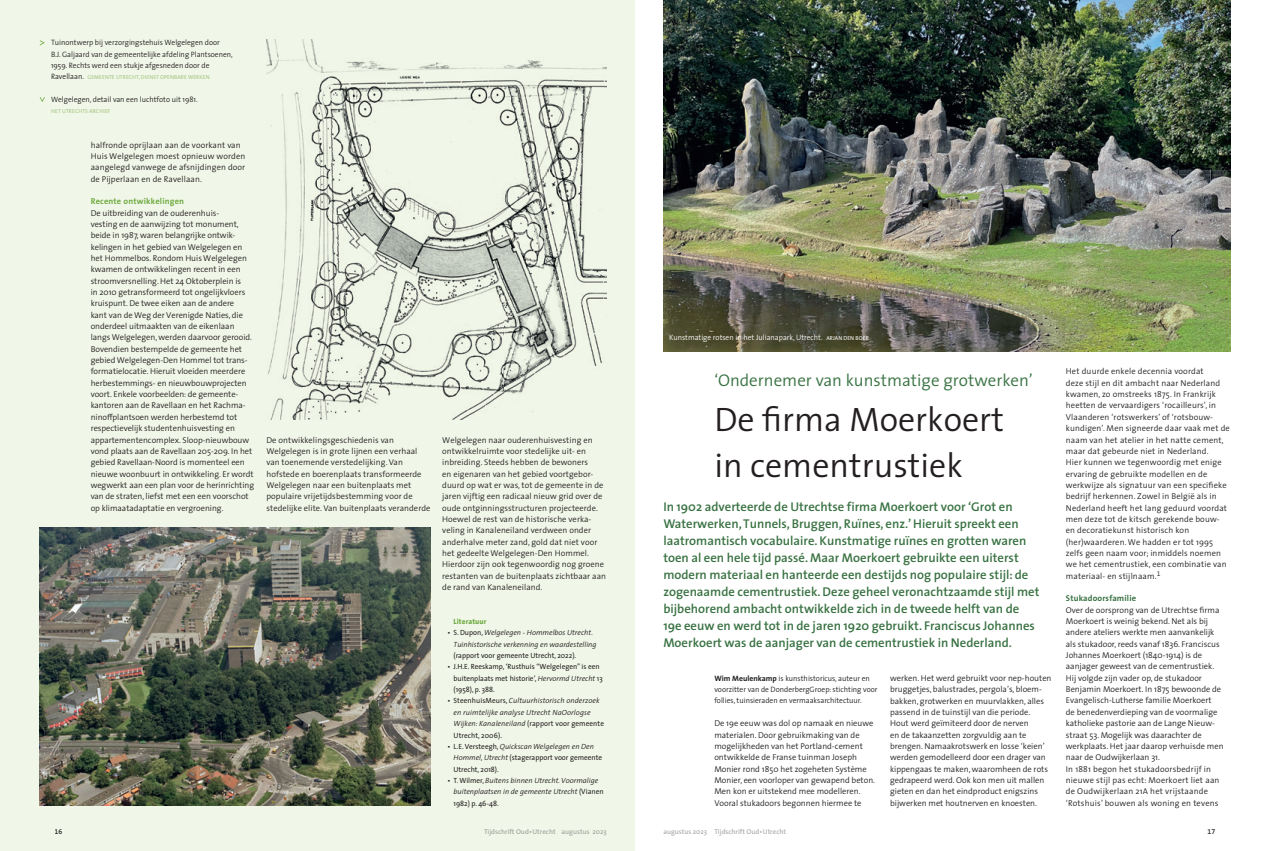
<style>
.page{position:relative;width:1270px;height:851px;background:#fff}
.page>*{position:absolute;margin:0;border:0;box-sizing:border-box;transform-origin:0 0}
.t1{font:300 34px/45.4px "The Sans";color:#231f20}
.t2{font:300 17px "The Sans";color:#397242}
.t3{font:600 12.8px/17px "The Sans";color:#397242}
.t4{font:300 8.5px/11.3px "The Sans";color:#231f20}
.t5{font:700 8.5px "The Sans";letter-spacing:.02em;color:#70ab43}
.t6{font:700 8.5px "The Sans";letter-spacing:.02em;color:#397242}
.t7{font:300 7.8px/11.3px "The Sans";color:#231f20}
.t8{font:300 7.8px "The Sans";color:#fff}
.t9{font:italic 300 7.5px/11.3px "The Sans";color:#231f20}
.t10{font:7.5px/11.3px "The Sans";color:#231f20}
.t11{font:800 7.5px "The Sans";letter-spacing:.02em;color:#70ab43}
.t12{font:600 7px "The Sans";color:#adaeb2}
.t13{font:7px "The Sans Semi Bold Expert";color:#231f20}
.t14{font:5.8px "The Sans";letter-spacing:.015em;color:#a3c481}
.s1{font-weight:300;font-size:7.8px;color:#231f20}
.s2{font-weight:400;font-style:normal}
.s3{font-weight:300;font-style:italic}
.s4{font-weight:400;font-size:5.8px}
.s5{font-weight:700}
</style>
<div class="page">
<div style="left:0;top:0;width:635px;height:850px;background:#f1f7e8"></div>
<svg style="left:55px;top:829px;width:7px;height:4px"></svg>
<div style="left:562px;top:829px;width:44px;height:6px;background:#f1f7e8"></div>
<div style="left:484px;top:828px;width:71px;height:7px;background:#f1f7e8"></div>
<img style="left:266px;top:40px;width:341px;height:380px">
<img style="left:40px;top:527px;width:391px;height:278px">
<svg style="left:40px;top:40px;width:5px;height:5px"></svg>
<svg style="left:40px;top:97px;width:5px;height:5px"></svg>
<img style="left:663px;top:0;width:567px;height:351px">
<p class="t7" style="left:51px;top:37px;width:183px">Tuinontwerp bij verzorgingstehuis Welgelegen door<br>B.J. Galjaard van de gemeentelijke afdeling Plantsoenen,<br>1959. Rechts werd een stukje afgesneden door de</p>
<p class="t14" style="left:51px;top:73px;width:160px"><span class="s1">Ravellaan.</span> GEMEENTE UTRECHT, DIENST OPENBARE WERKEN</p>
<p class="t7" style="left:51px;top:94px;width:148px">Welgelegen, detail van een luchtfoto uit 1981.</p>
<p class="t14" style="left:51px;top:107px;width:61px">HET UTRECHTS ARCHIEF</p>
<p class="t4" style="left:91px;top:139px;width:156px">halfronde oprijlaan aan de voorkant van Huis Welgelegen moest opnieuw worden aangelegd vanwege de afsnijdingen door de Pijperlaan en de Ravellaan.</p>
<p class="t5" style="left:91px;top:194px;width:95px">Recente ontwikkelingen</p>
<p class="t4" style="left:91px;top:207px;width:165px">De uitbreiding van de ouderenhuis-<br>vesting en de aanwijzing tot monument, beide in 1987, waren belangrijke ontwik&shy;kelingen in het gebied van Welgelegen en het Hommelbos. Rondom Huis Welgelegen kwamen de ontwikkelingen recent in een stroomversnelling. Het 24 Oktoberplein is<br>in 2010 getransformeerd tot ongelijkvloers kruispunt. De twee eiken aan de andere<br>kant van de Weg der Verenigde Naties, die onderdeel uitmaakten van de eikenlaan langs Welgelegen, werden daarvoor gerooid.<br>Bovendien bestempelde de gemeente het gebied Welgelegen-Den Hommel tot trans&shy;formatielocatie. Hieruit vloeiden meerdere herbestemmings- en nieuwbouwprojecten voort. Enkele voorbeelden: de gemeente&shy;kantoren aan de Ravellaan en het Rachma&shy;ninoffplantsoen werden herbestemd tot respectievelijk studentenhuisvesting en appartementencomplex. Sloop-nieuwbouw vond plaats aan de Ravellaan 205-209. In het gebied Ravellaan-Noord is momenteel een nieuwe woonbuurt in ontwikkeling. Er wordt wegwerkt aan een plan voor de herinrichting van de straten, liefst met een een voorschot op klimaatadaptatie en vergroening.</p>
<p class="t4" style="left:266px;top:433px;width:165px">De ontwikkelingsgeschiedenis van Welgelegen is in grote lijnen een verhaal van toenemende verstedelijking. Van hofstede en boerenplaats transformeerde Welgelegen naar een buitenplaats met populaire vrijetijdsbestemming voor de stedelijke elite. Van buitenplaats veranderde</p>
<p class="t4" style="left:442px;top:433px;width:165px">Welgelegen naar ouderenhuisvesting en ontwikkelruimte voor stedelijke uit- en inbreiding. Steeds hebben de bewoners<br>en eigenaren van het gebied voortgebor&shy;duurd op wat er was, tot de gemeente in de jaren vijftig een radicaal nieuw grid over de oude ontginningsstructuren projecteerde.<br>Hoewel de rest van de historische verka&shy;veling in Kanaleneiland verdween onder anderhalve meter zand, gold dat niet voor het gedeelte Welgelegen-Den Hommel.<br>Hierdoor zijn ook tegenwoordig nog groene restanten van de buitenplaats zichtbaar aan de rand van Kanaleneiland.</p>
<p class="t11" style="left:454px;top:615px;width:34px">Literatuur</p>
<p class="t9" style="left:454px;top:627px;width:144px;text-indent:-6px"><span class="s2">• S. Dupon,</span> Welgelegen - Hommelbos Utrecht.<br>Tuinhistorische verkenning en waardestelling</p>
<p class="t10" style="left:454px;top:649px;width:124px">(rapport voor gemeente Utrecht, 2022).</p>
<p class="t10" style="left:454px;top:661px;width:151px;text-indent:-6px">• J.H.E. Reeskamp, ‘Rusthuis “Welgelegen” is een buitenplaats met historie’, <span class="s3">Hervormd Utrecht</span> 13 (1958), p. 388.</p>
<p class="t9" style="left:454px;top:695px;width:152px;text-indent:-6px"><span class="s2">• SteenhuisMeurs,</span> Cultuurhistorisch onderzoek en ruimtelijke analyse Utrecht NaOorlogse Wijken: Kanaleneiland <span class="s2">(rapport voor gemeente Utrecht, 2006).</span></p>
<p class="t10" style="left:454px;top:740px;width:150px;text-indent:-6px">• L.E. Versteegh, <span class="s3">Quickscan Welgelegen en Den<br>Hommel, Utrecht</span> (stagerapport voor gemeente<br>Utrecht, 2018).</p>
<p class="t9" style="left:454px;top:774px;width:151px;text-indent:-6px"><span class="s2">• T. Wilmer,</span> Buitens binnen Utrecht. Voormalige buitenplaatsen in de gemeente Utrecht <span class="s2">(Vianen<br>1982) p. 46-48.</span></p>
<p class="t8" style="left:669px;top:331px;width:201px">Kunstmatige rotsen in het Julianapark, Utrecht. <span class="s4">ARJAN DEN BOER</span></p>
<h2 class="t2" style="left:714px;top:366px;width:320px">‘Ondernemer van kunstmatige grotwerken’</h2>
<h1 class="t1" style="left:714px;top:396px;width:291px">De firma Moerkoert in cementrustiek</h1>
<p class="t3" style="left:663px;top:497px;width:378px">In 1902 adverteerde de Utrechtse firma Moerkoert voor ‘Grot en Waterwerken, Tunnels, Bruggen, Ruïnes, enz.’ Hieruit spreekt een laatromantisch vocabulaire. Kunstmatige ruïnes en grotten waren toen al een hele tijd passé. Maar Moerkoert gebruikte een uiterst modern materiaal en hanteerde een destijds nog populaire stijl: de zogenaamde cementrustiek. Deze geheel veronachtzaamde stijl met bijbehorend ambacht ontwikkelde zich in de tweede helft van de 19e eeuw en werd tot in de jaren 1920 gebruikt. Franciscus Johannes Moerkoert was de aanjager van de cementrustiek in Nederland.</p>
<p class="t7" style="left:714px;top:672px;width:165px"><span class="s5">Wim Meulenkamp</span> is kunsthistoricus, auteur en voorzitter van de DonderbergGroep: stichting voor follies, tuinsieraden en vermaaksarchitectuur.</p>
<p class="t4" style="left:714px;top:717px;width:162px">De 19e eeuw was dol op namaak en nieuwe materialen. Door gebruikmaking van de mogelijkheden van het Portland-cement ontwikkelde de Franse tuinman Joseph Monier rond 1850 het zogeheten Système Monier, een voorloper van gewapend beton.<br>Men kon er uitstekend mee modelleren.<br>Vooral stukadoors begonnen hiermee te</p>
<p class="t4" style="left:890px;top:672px;width:163px">werken. Het werd gebruikt voor nep-houten bruggetjes, balustrades, pergola’s, bloem&shy;bakken, grotwerken en muurvlakken, alles passend in de tuinstijl van die periode.<br>Hout werd geïmiteerd door de nerven<br>en de takaanzetten zorgvuldig aan te brengen. Namaakrotswerk en losse ‘keien’ werden gemodelleerd door een drager van kippengaas te maken, waaromheen de rots gedrapeerd werd. Ook kon men uit mallen gieten en dan het eindproduct enigszins bijwerken met houtnerven en knoesten.</p>
<p class="t4" style="left:1066px;top:365px;width:166px">Het duurde enkele decennia voordat<br>deze stijl en dit ambacht naar Nederland kwamen, zo omstreeks 1875. In Frankrijk heetten de vervaardigers ‘rocailleurs’, in Vlaanderen ‘rotswerkers’ of ‘rotsbouw&shy;kundigen’. Men signeerde daar vaak met de naam van het atelier in het natte cement, maar dat gebeurde niet in Nederland.<br>Hier kunnen we tegenwoordig met enige ervaring de gebruikte modellen en de werkwijze als signatuur van een specifieke bedrijf herkennen. Zowel in België als in Nederland heeft het lang geduurd voordat men deze tot de kitsch gerekende bouw&shy;en decoratiekunst historisch kon (her)waarderen. We hadden er tot 1995 zelfs geen naam voor; inmiddels noemen we het cementrustiek, een combinatie van materiaal- en stijlnaam.<sup>1</sup></p>
<p class="t6" style="left:1066px;top:591px;width:72px">Stukadoorsfamilie</p>
<p class="t4" style="left:1066px;top:603px;width:159px">Over de oorsprong van de Utrechtse firma Moerkoert is weinig bekend. Net als bij andere ateliers werkte men aanvankelijk als stukadoor, reeds vanaf 1836. Franciscus Johannes Moerkoert (1840-1914) is de aanjager geweest van de cementrustiek.<br>Hij volgde zijn vader op, de stukadoor Benjamin Moerkoert. In 1875 bewoonde de Evangelisch-Lutherse familie Moerkoert<br>de benedenverdieping van de voormalige katholieke pastorie aan de Lange Nieuw&shy;straat 53. Mogelijk was daarachter de werkplaats. Het jaar daarop verhuisde men naar de Oudwijkerlaan 31.<br>In 1881 begon het stukadoorsbedrijf in nieuwe stijl pas echt: Moerkoert liet aan de Oudwijkerlaan 21A het vrijstaande ‘Rotshuis’ bouwen als woning en tevens</p>
<p class="t13" style="left:55px;top:825px;width:9px">16</p>
<p class="t12" style="left:484px;top:825px;width:124px">Tijdschrift Oud • Utrecht augustus 2023</p>
<p class="t12" style="left:663px;top:825px;width:124px">augustus 2023 Tijdschrift Oud • Utrecht</p>
<p class="t13" style="left:1208px;top:825px;width:9px">17</p>
</div>
